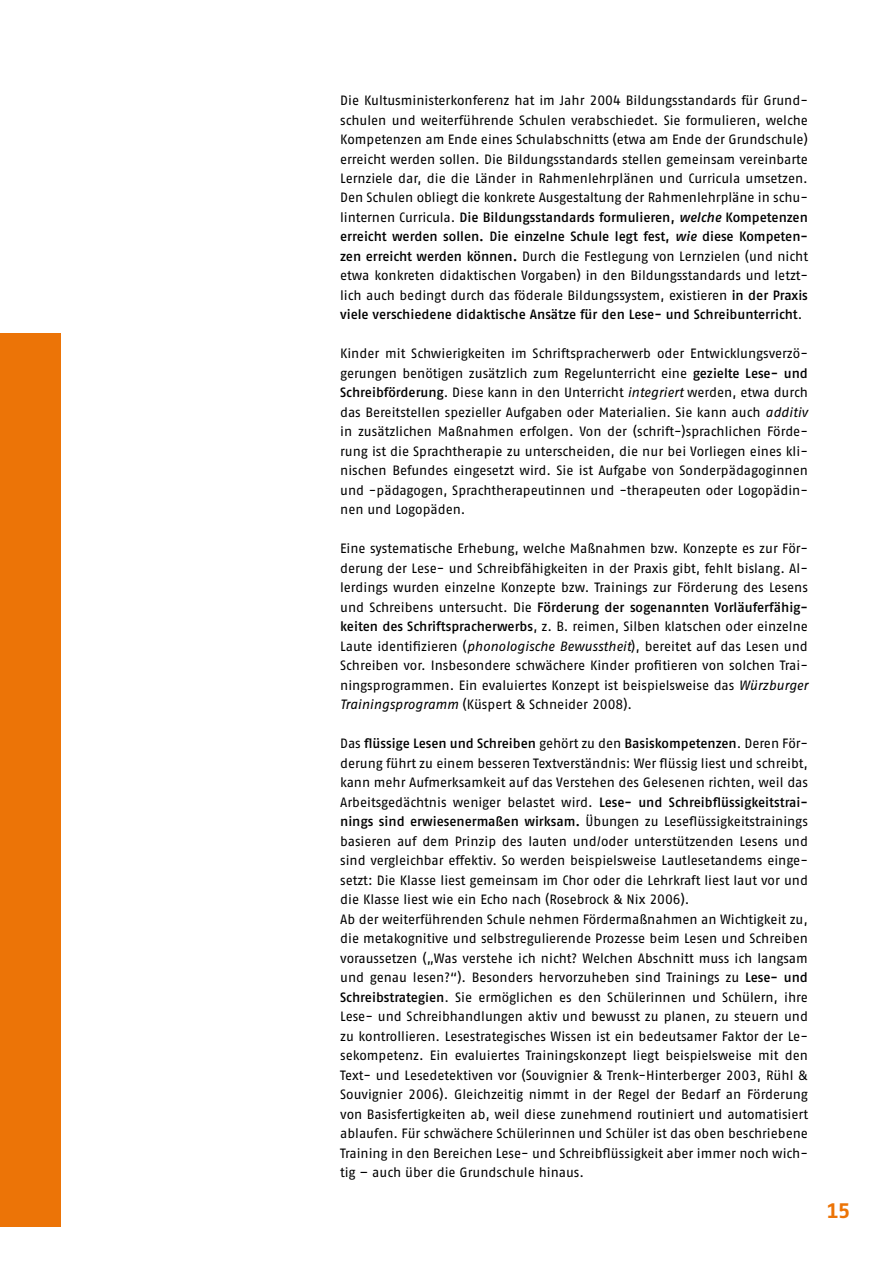
<style>
.page{position:relative;width:893px;height:1263px;background:#fff}
.page>*{position:absolute;margin:0;border:0;box-sizing:border-box;transform-origin:0 0}
.t1{font:21px "Fago No Bold Tf";color:#ec7407}
.t2{font:13.5px/19.5px "Fago No Regular Tf";letter-spacing:-.005em;color:#000;text-align:justify}
.t3{font:13.5px/19.5px "Fago No Med";letter-spacing:-.005em;color:#000}
.s1{font-family:"Fago No Regular Tf"}
.s2{font-style:italic}
.s3{font-family:"Fago No Med"}
</style>
<div class="page">
<div style="left:0;top:334px;width:61px;height:893px;background:#ec7407"></div>
<p class="t2" style="left:340px;top:90px;width:469px">Die Kultusministerkonferenz hat im Jahr 2004 Bildungsstandards für Grund&shy;schulen und weiterführende Schulen verabschiedet. Sie formulieren, welche Kompetenzen am Ende eines Schulabschnitts (etwa am Ende der Grundschule) erreicht werden sollen. Die Bildungsstandards stellen gemeinsam vereinbarte Lernziele dar, die die Länder in Rahmenlehrplänen und Curricula umsetzen.<br>Den Schulen obliegt die konkrete Ausgestaltung der Rahmenlehrpläne in schu-</p>
<p class="t3" style="left:340px;top:207px;width:469px"><span class="s1">linternen Curricula.</span> Die Bildungsstandards formulieren, <span class="s2">welche</span> Kompetenzen erreicht werden sollen. Die einzelne Schule legt fest, <span class="s2">wie</span> diese Kompeten-</p>
<p class="t2" style="left:340px;top:246px;width:469px"><span class="s3">zen erreicht werden können.</span> Durch die Festlegung von Lernzielen (und nicht etwa konkreten didaktischen Vorgaben) in den Bildungsstandards und letzt&shy;lich auch bedingt durch das föderale Bildungssystem, existieren <span class="s3">in der Praxis</span></p>
<p class="t3" style="left:340px;top:305px;width:464px">viele verschiedene didaktische Ansätze für den Lese- und Schreibunterricht<span class="s1">.</span></p>
<p class="t2" style="left:340px;top:344px;width:469px">Kinder mit Schwierigkeiten im Schriftspracherwerb oder Entwicklungsverzö&shy;gerungen benötigen zusätzlich zum Regelunterricht eine <span class="s3">gezielte Lese- und Schreibförderung</span>. Diese kann in den Unterricht <span class="s2">integriert</span> werden, etwa durch das Bereitstellen spezieller Aufgaben oder Materialien. Sie kann auch <span class="s2">additiv </span>in zusätzlichen Maßnahmen erfolgen. Von der (schrift-)sprachlichen Förde&shy;rung ist die Sprachtherapie zu unterscheiden, die nur bei Vorliegen eines kli&shy;nischen Befundes eingesetzt wird. Sie ist Aufgabe von Sonderpädagoginnen und -pädagogen, Sprachtherapeutinnen und -therapeuten oder Logopädin&shy;nen und Logopäden.</p>
<p class="t2" style="left:340px;top:539px;width:469px">Eine systematische Erhebung, welche Maßnahmen bzw. Konzepte es zur För&shy;derung der Lese- und Schreibfähigkeiten in der Praxis gibt, fehlt bislang. Al&shy;lerdings wurden einzelne Konzepte bzw. Trainings zur Förderung des Lesens</p>
<p class="t3" style="left:340px;top:597px;width:469px"><span class="s1">und Schreibens untersucht. Die</span> Förderung der sogenannten Vorläuferfähig-</p>
<p class="t2" style="left:340px;top:617px;width:469px"><span class="s3">keiten des Schriftspracherwerbs</span>, z. B. reimen, Silben klatschen oder einzelne Laute identifizieren (<span class="s2">phonologische Bewusstheit</span>), bereitet auf das Lesen und Schreiben vor. Insbesondere schwächere Kinder profitieren von solchen Trai&shy;ningsprogrammen. Ein evaluiertes Konzept ist beispielsweise das <span class="s2">Würzburger Trainingsprogramm</span> (Küspert &amp; Schneider 2008).</p>
<p class="t3" style="left:340px;top:734px;width:469px"><span class="s1">Das</span> flüssige Lesen und Schreiben <span class="s1">gehört zu den</span> Basiskompetenzen<span class="s1">. Deren För-</span></p>
<p class="t2" style="left:340px;top:753px;width:469px;text-align:left">derung führt zu einem besseren Textverständnis: Wer flüssig liest und schreibt, kann mehr Aufmerksamkeit auf das Verstehen des Gelesenen richten, weil das Arbeitsgedächtnis weniger belastet wird. <span class="s3">Lese- und Schreibflüssigkeitstrai&shy;nings sind erwiesenermaßen wirksam.</span> Übungen zu Leseflüssigkeitstrainings basieren auf dem Prinzip des lauten und/oder unterstützenden Lesens und sind vergleichbar effektiv. So werden beispielsweise Lautlesetandems einge&shy;setzt: Die Klasse liest gemeinsam im Chor oder die Lehrkraft liest laut vor und die Klasse liest wie ein Echo nach (Rosebrock &amp; Nix 2006).<br>Ab der weiterführenden Schule nehmen Fördermaßnahmen an Wichtigkeit zu, die metakognitive und selbstregulierende Prozesse beim Lesen und Schreiben voraussetzen („Was verstehe ich nicht? Welchen Abschnitt muss ich langsam und genau lesen?“). Besonders hervorzuheben sind Trainings zu <span class="s3">Lese- und Schreibstrategien</span>. Sie ermöglichen es den Schülerinnen und Schülern, ihre Lese- und Schreibhandlungen aktiv und bewusst zu planen, zu steuern und zu kontrollieren. Lesestrategisches Wissen ist ein bedeutsamer Faktor der Le&shy;sekompetenz. Ein evaluiertes Trainingskonzept liegt beispielsweise mit den Text- und Lesedetektiven vor (Souvignier &amp; Trenk-Hinterberger 2003, Rühl &amp; Souvignier 2006). Gleichzeitig nimmt in der Regel der Bedarf an Förderung von Basisfertigkeiten ab, weil diese zunehmend routiniert und automatisiert ablaufen. Für schwächere Schülerinnen und Schüler ist das oben beschriebene Training in den Bereichen Lese- und Schreibflüssigkeit aber immer noch wich&shy;tig – auch über die Grundschule hinaus.</p>
<h1 class="t1" style="left:827px;top:1198px;width:25px">15</h1>
</div>
